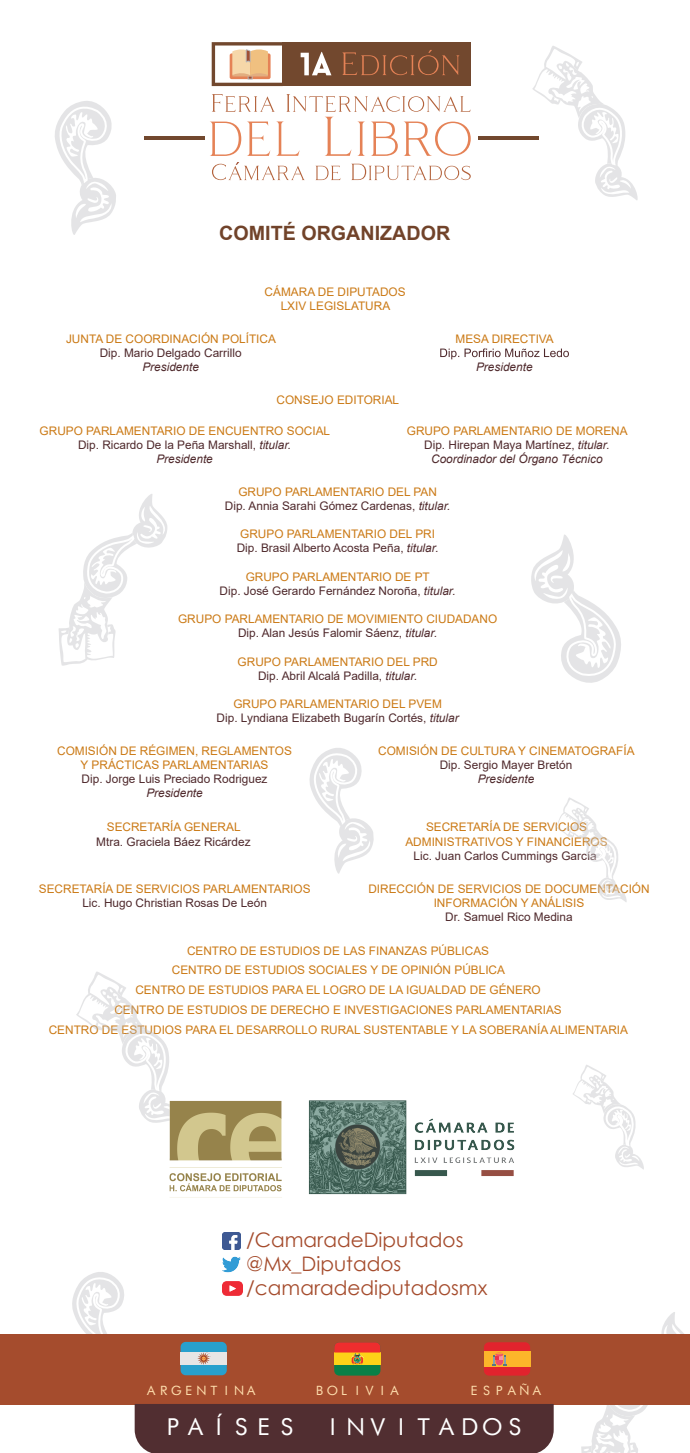
<style>
.page{position:relative;width:690px;height:1453px;background:#fff}
.page>*{position:absolute;margin:0;border:0;box-sizing:border-box;transform-origin:0 0}
.t1{font:22.8px "Futurist Fixed Width";color:#fff}
.t2{font:20px/24px "Century Gothic";color:#a54c2d}
.t3{font:700 19.7px "Arial";color:#71432a}
.t4{font:12.5px "Futurist Fixed Width";color:#feddac}
.t5{font:11.8px/14.2px "Arial";color:#cb7a16;text-align:center}
.t6{font:11.8px/14.2px "Arial";color:#4f292c;text-align:center}
.t7{font:italic 11.8px/14.2px "Arial";color:#4f292c;text-align:center}
.s1{color:#4f292c}
.s2{font-style:italic;color:#4f292c}
.s3{font-style:normal;color:#cb7a16}
.s4{font-style:normal}
.s5{color:#cb7a16}
.s6{font-style:italic}
</style>
<div class="page">
<svg style="left:440px;top:348px;width:129px;height:11px"></svg>
<svg style="left:532px;top:46px;width:105px;height:154px"></svg>
<svg style="left:76px;top:972px;width:93px;height:151px"></svg>
<svg style="left:59px;top:494px;width:108px;height:172px"></svg>
<svg style="left:581px;top:1312px;width:109px;height:141px"></svg>
<svg style="left:555px;top:797px;width:71px;height:105px"></svg>
<svg style="left:573px;top:1065px;width:71px;height:105px"></svg>
<svg style="left:309px;top:748px;width:65px;height:126px"></svg>
<svg style="left:72px;top:1272px;width:64px;height:63px"></svg>
<svg style="left:531px;top:534px;width:90px;height:149px"></svg>
<svg style="left:55px;top:101px;width:61px;height:134px"></svg>
<svg style="left:316px;top:166px;width:24px;height:14px"></svg>
<svg style="left:351px;top:164px;width:119px;height:16px"></svg>
<svg style="left:210px;top:94px;width:260px;height:62px"></svg>
<hr style="left:144px;top:136px;width:60px;height:4px;background:#72482e">
<hr style="left:478px;top:136px;width:60px;height:4px;background:#72482e">
<svg style="left:212px;top:162px;width:93px;height:18px"></svg>
<div style="left:283px;top:42px;width:187px;height:44px;background:#72482e"></div>
<svg style="left:300px;top:52px;width:31px;height:23px"></svg>
<svg style="left:342px;top:50px;width:117px;height:25px"></svg>
<svg style="left:212px;top:42px;width:71px;height:44px"></svg>
<img style="left:308px;top:1100px;width:207px;height:95px">
<img style="left:162px;top:1097px;width:120px;height:101px">
<img style="left:222px;top:1281px;width:20px;height:15px">
<img style="left:222px;top:1256px;width:18px;height:17px">
<img style="left:222px;top:1232px;width:18px;height:18px">
<div style="left:0;top:1335px;width:690px;height:70px;background:#a54c2d"></div>
<div style="left:135px;top:1404px;width:418px;height:49px;background:#512e31"></div>
<div style="left:484px;top:1342px;width:46px;height:33px;background:#e2232d;border-radius:5px"></div>
<div style="left:484px;top:1351px;width:46px;height:15px;background:#fcb52a"></div>
<svg style="left:492px;top:1352px;width:15px;height:13px"></svg>
<div style="left:180px;top:1342px;width:47px;height:33px;background:#28a0cd;border-radius:5px"></div>
<div style="left:180px;top:1352px;width:47px;height:13px;background:#e7e5e5"></div>
<svg style="left:197px;top:1352px;width:13px;height:13px"></svg>
<div style="left:334px;top:1342px;width:46px;height:33px;background:#098047;border-radius:5px"></div>
<svg style="left:334px;top:1342px;width:46px;height:23px"></svg>
<h3 class="t3" style="left:219px;top:219px;width:232px">COMITÉ ORGANIZADOR</h3>
<p class="t5" style="left:264px;top:284px;width:142px">CÁMARA DE DIPUTADOS<br>LXIV LEGISLATURA</p>
<p class="t5" style="left:66px;top:331px;width:211px">JUNTA DE COORDINACIÓN POLÍTICA</p>
<p class="t6" style="left:100px;top:346px;width:143px">Dip. Mario Delgado Carrillo</p>
<p class="t7" style="left:142px;top:360px;width:58px">Presidente</p>
<p class="t5" style="left:276px;top:393px;width:124px">CONSEJO EDITORIAL</p>
<p class="t5" style="left:455px;top:331px;width:100px">MESA DIRECTIVA</p>
<p class="t7" style="left:476px;top:360px;width:58px">Presidente</p>
<p class="t5" style="left:40px;top:423px;width:292px">GRUPO PARLAMENTARIO DE ENCUENTRO SOCIAL<br><span class="s1">Dip. Ricardo De la Peña Marshall,</span> <span class="s2">titular.<br>Presidente</span></p>
<p class="t7" style="left:407px;top:423px;width:222px"><span class="s3">GRUPO PARLAMENTARIO DE MORENA<br></span><span class="s4">Dip. Hirepan Maya Martínez,</span> titular.<br>Coordinador del Órgano Técnico</p>
<p class="t6" style="left:225px;top:484px;width:227px"><span class="s5">GRUPO PARLAMENTARIO DEL PAN<br></span>Dip. Annia Sarahi Gómez Cardenas, <span class="s6">titular.</span></p>
<p class="t6" style="left:237px;top:527px;width:203px;text-align:left"><span class="s5">GRUPO PARLAMENTARIO DEL PRI<br></span>Dip. Brasil Alberto Acosta Peña, <span class="s6">titular.</span></p>
<p class="t6" style="left:219px;top:569px;width:237px"><span class="s5">GRUPO PARLAMENTARIO DE PT<br></span>Dip. José Gerardo Fernández Noroña, <span class="s6">titular.</span></p>
<p class="t5" style="left:178px;top:612px;width:321px">GRUPO PARLAMENTARIO DE MOVIMIENTO CIUDADANO<br><span class="s1">Dip. Alan Jesús Falomir Sáenz,</span> <span class="s2">titular.</span></p>
<p class="t5" style="left:237px;top:654px;width:201px">GRUPO PARLAMENTARIO DEL PRD<br><span class="s1">Dip. Abril Alcalá Padilla,</span> <span class="s2">titular.</span></p>
<p class="t6" style="left:217px;top:697px;width:243px"><span class="s5">GRUPO PARLAMENTARIO DEL PVEM<br></span>Dip. Lyndiana Elizabeth Bugarín Cortés, <span class="s6">titular</span></p>
<p class="t5" style="left:57px;top:744px;width:236px">COMISIÓN DE RÉGIMEN, REGLAMENTOS<br>Y PRÁCTICAS PARLAMENTARIAS</p>
<p class="t6" style="left:82px;top:772px;width:187px">Dip. Jorge Luis Preciado Rodriguez</p>
<p class="t7" style="left:146px;top:786px;width:58px">Presidente</p>
<p class="t5" style="left:107px;top:820px;width:135px">SECRETARÍA GENERAL</p>
<p class="t6" style="left:96px;top:834px;width:156px">Mtra. Graciela Báez Ricárdez</p>
<p class="t5" style="left:39px;top:881px;width:273px">SECRETARÍA DE SERVICIOS PARLAMENTARIOS</p>
<p class="t6" style="left:82px;top:896px;width:186px">Lic. Hugo Christian Rosas De León</p>
<p class="t5" style="left:378px;top:744px;width:258px">COMISIÓN DE CULTURA Y CINEMATOGRAFÍA</p>
<p class="t6" style="left:439px;top:758px;width:134px">Dip. Sergio Mayer Bretón</p>
<p class="t7" style="left:477px;top:772px;width:58px">Presidente</p>
<p class="t5" style="left:405px;top:820px;width:204px">SECRETARÍA DE SERVICIOS<br>ADMINISTRATIVOS Y FINANCIEROS</p>
<p class="t6" style="left:413px;top:848px;width:185px">Lic. Juan Carlos Cummings García</p>
<p class="t5" style="left:368px;top:881px;width:283px">DIRECCIÓN DE SERVICIOS DE DOCUMENTACIÓN<br>INFORMACIÓN Y ANÁLISIS</p>
<p class="t6" style="left:445px;top:910px;width:129px">Dr. Samuel Rico Medina</p>
<p class="t5" style="left:49px;top:940px;width:581px;line-height:19.8px">CENTRO DE ESTUDIOS DE LAS FINANZAS PÚBLICAS<br>CENTRO DE ESTUDIOS SOCIALES Y DE OPINIÓN PÚBLICA<br>CENTRO DE ESTUDIOS PARA EL LOGRO DE LA IGUALDAD DE GÉNERO<br>CENTRO DE ESTUDIOS DE DERECHO E INVESTIGACIONES PARLAMENTARIAS<br>CENTRO DE ESTUDIOS PARA EL DESARROLLO RURAL SUSTENTABLE Y LA SOBERANÍA ALIMENTARIA</p>
<h2 class="t2" style="left:246px;top:1227px;width:242px">/CamaradeDiputados @Mx_Diputados /camaradediputadosmx</h2>
<p class="t4" style="left:145px;top:1383px;width:114px">ARGENTINA</p>
<p class="t4" style="left:313px;top:1383px;width:89px">BOLIVIA</p>
<p class="t4" style="left:468px;top:1383px;width:77px">ESPAÑA</p>
<h1 class="t1" style="left:162px;top:1412px;width:366px">PAÍSES INVITADOS</h1>
</div>
